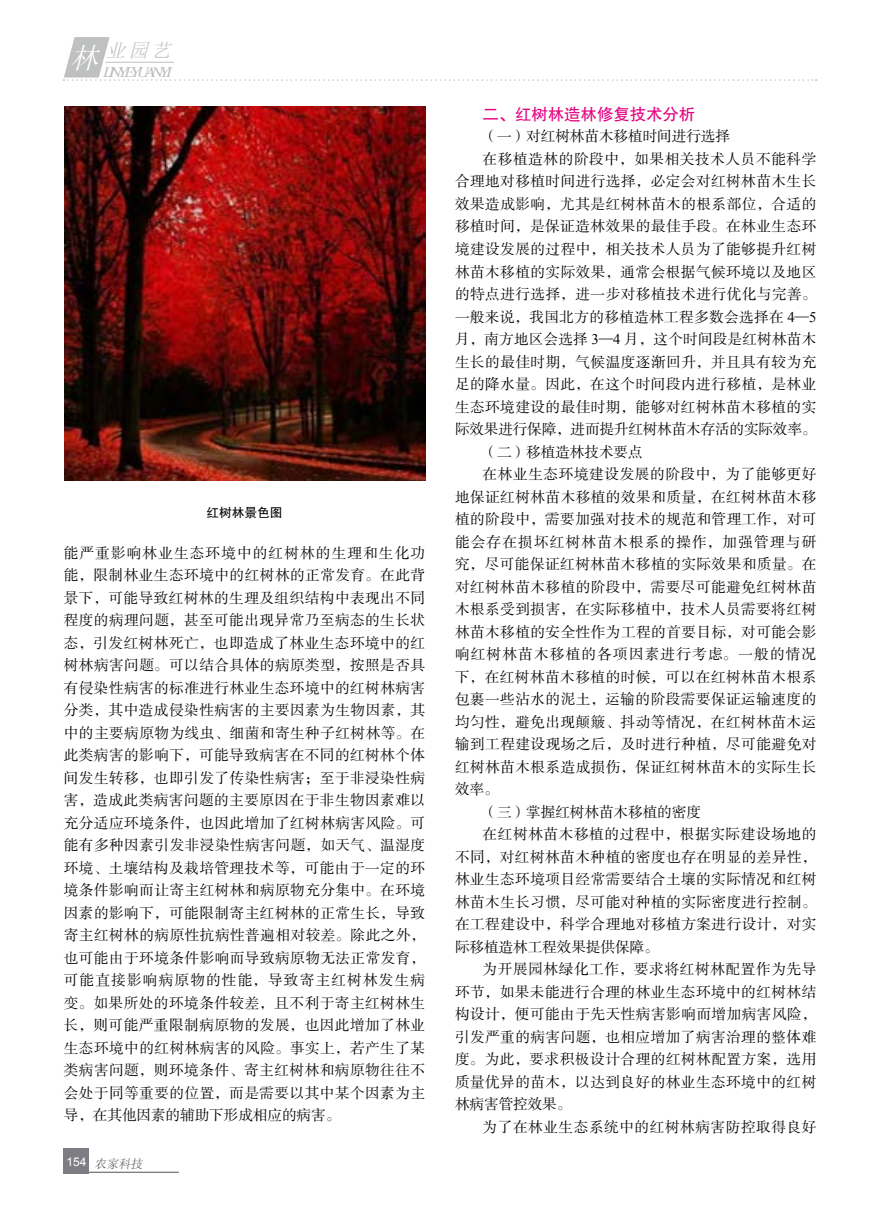
<style>
.page{position:relative;width:893px;height:1212px;background:#fff}
.page>*{position:absolute;margin:0;border:0;box-sizing:border-box;transform-origin:0 0}
.t1{font:italic 18.9px "Sim Sun";color:#bfc0c0}
.t2{font:16.5px "FZHTK GBK1 0";letter-spacing:-.01em;color:#e4007f}
.t3{font:14.7px/22.5px "FZSSK GBK1 0";letter-spacing:.03em;color:#000;text-align:justify}
.t4{font:14.7px "FZSSK GBK1 0";letter-spacing:-.01em;color:#000}
.t5{font:14.7px "FZSSK GBK1 0";letter-spacing:.075em;color:#000}
.t6{font:14.7px "FZSSK GBK1 0";letter-spacing:.01em;color:#000}
.t7{font:14.7px "FZSSK GBK1 0";letter-spacing:-.015em;color:#000}
.t8{font:italic 14.55px "Times New Roman";color:#bdbbbc;scale:1.07 1}
.t9{font:12.75px "FZHTK GBK1 0";letter-spacing:-.01em;color:#000}
.t10{font:italic 12px "N Sim Sun";color:#585858}
.s1{font-size:28.5px;color:#fff}
.s2{font-family:"Times New Roman"}
</style>
<div class="page">
<div style="left:64px;top:1148px;width:25px;height:25px;background:#7e7d83"></div>
<hr style="left:89px;top:1171px;width:90px;height:1px;background:#bfc0c0">
<hr style="left:89px;top:1172px;width:90px;height:1px;background:#7d7d7d">
<svg style="left:63px;top:37px;width:754px;height:44px"></svg>
<img style="left:64px;top:107px;width:361px;height:374px">
<p class="t1" style="left:70px;top:41px;width:107px"><span class="s1">林</span>业园艺</p>
<p class="t8" style="left:103px;top:62px;width:70px">LINYEYUANYI</p>
<p class="t9" style="left:207px;top:506px;width:77px">红树林景色图</p>
<p class="t3" style="left:64px;top:542px;width:363px">能严重影响林业生态环境中的红树林的生理和生化功能，限制林业生态环境中的红树林的正常发育。在此背景下，可能导致红树林的生理及组织结构中表现出不同程度的病理问题，甚至可能出现异常乃至病态的生长状态，引发红树林死亡，也即造成了林业生态环境中的红树林病害问题。可以结合具体的病原类型，按照是否具有侵染性病害的标准进行林业生态环境中的红树林病害分类，其中造成侵染性病害的主要因素为生物因素，其中的主要病原物为线虫、细菌和寄生种子红树林等。在此类病害的影响下，可能导致病害在不同的红树林个体间发生转移，也即引发了传染性病害；至于非浸染性病害，造成此类病害问题的主要原因在于非生物因素难以充分适应环境条件，也因此增加了红树林病害风险。可能有多种因素引发非浸染性病害问题，如天气、温湿度环境、土壤结构及栽培管理技术等，可能由于一定的环境条件影响而让寄主红树林和病原物充分集中。在环境因素的影响下，可能限制寄主红树林的正常生长，导致寄主红树林的病原性抗病性普遍相对较差。除此之外，也可能由于环境条件影响而导致病原物无法正常发育，可能直接影响病原物的性能，导致寄主红树林发生病变。如果所处的环境条件较差，且不利于寄主红树林生长，则可能严重限制病原物的发展，也因此增加了林业生态环境中的红树林病害的风险。事实上，若产生了某类病害问题，则环境条件、寄主红树林和病原物往往不会处于同等重要的位置，而是需要以其中某个因素为主导，在其他因素的辅助下形成相应的病害。</p>
<p class="t10" style="left:66px;top:1158px;width:80px"><sup>154</sup> 农家科技</p>
<p class="t2" style="left:483px;top:106px;width:214px">二、红树林造林修复技术分析</p>
<p class="t4" style="left:483px;top:129px;width:249px">（一）对红树林苗木移植时间进行选择</p>
<p class="t3" style="left:483px;top:148px;width:335px">在移植造林的阶段中，如果相关技术人员不能科学</p>
<p class="t3" style="left:455px;top:171px;width:363px">合理地对移植时间进行选择，必定会对红树林苗木生长</p>
<p class="t3" style="left:455px;top:193px;width:363px">效果造成影响，尤其是红树林苗木的根系部位，合适的</p>
<p class="t3" style="left:455px;top:216px;width:363px">移植时间，是保证造林效果的最佳手段。在林业生态环</p>
<p class="t3" style="left:455px;top:238px;width:363px">境建设发展的过程中，相关技术人员为了能够提升红树</p>
<p class="t3" style="left:455px;top:261px;width:363px">林苗木移植的实际效果，通常会根据气候环境以及地区</p>
<p class="t3" style="left:455px;top:283px;width:363px">的特点进行选择，进一步对移植技术进行优化与完善。</p>
<p class="t3" style="left:455px;top:306px;width:363px">一般来说，我国北方的移植造林工程多数会选择在 <span class="s2">4</span>—<span class="s2">5</span></p>
<p class="t6" style="left:455px;top:331px;width:363px">月，南方地区会选择 <span class="s2">3</span>—<span class="s2">4</span> 月，这个时间段是红树林苗木</p>
<p class="t3" style="left:455px;top:351px;width:363px">生长的最佳时期，气候温度逐渐回升，并且具有较为充</p>
<p class="t3" style="left:455px;top:373px;width:363px">足的降水量。因此，在这个时间段内进行移植，是林业</p>
<p class="t3" style="left:455px;top:396px;width:363px">生态环境建设的最佳时期，能够对红树林苗木移植的实</p>
<p class="t7" style="left:455px;top:421px;width:363px">际效果进行保障，进而提升红树林苗木存活的实际效率。</p>
<p class="t4" style="left:483px;top:444px;width:162px">（二）移植造林技术要点</p>
<p class="t3" style="left:483px;top:464px;width:335px">在林业生态环境建设发展的阶段中，为了能够更好</p>
<p class="t3" style="left:455px;top:486px;width:363px">地保证红树林苗木移植的效果和质量，在红树林苗木移</p>
<p class="t3" style="left:455px;top:509px;width:363px">植的阶段中，需要加强对技术的规范和管理工作，对可</p>
<p class="t5" style="left:455px;top:534px;width:363px">能会存在损坏红树林苗木根系的操作，加强管理与研</p>
<p class="t3" style="left:455px;top:554px;width:363px">究，尽可能保证红树林苗木移植的实际效果和质量。在</p>
<p class="t3" style="left:455px;top:576px;width:363px">对红树林苗木移植的阶段中，需要尽可能避免红树林苗</p>
<p class="t3" style="left:455px;top:599px;width:363px">木根系受到损害，在实际移植中，技术人员需要将红树</p>
<p class="t3" style="left:455px;top:621px;width:363px">林苗木移植的安全性作为工程的首要目标，对可能会影</p>
<p class="t5" style="left:455px;top:646px;width:363px">响红树林苗木移植的各项因素进行考虑。一般的情况</p>
<p class="t3" style="left:455px;top:666px;width:363px">下，在红树林苗木移植的时候，可以在红树林苗木根系</p>
<p class="t3" style="left:455px;top:689px;width:363px">包裹一些沾水的泥土，运输的阶段需要保证运输速度的</p>
<p class="t3" style="left:455px;top:711px;width:363px">均匀性，避免出现颠簸、抖动等情况，在红树林苗木运</p>
<p class="t3" style="left:455px;top:734px;width:363px">输到工程建设现场之后，及时进行种植，尽可能避免对</p>
<p class="t3" style="left:455px;top:756px;width:363px">红树林苗木根系造成损伤，保证红树林苗木的实际生长</p>
<p class="t3" style="left:455px;top:779px;width:45px">效率。</p>
<p class="t4" style="left:483px;top:804px;width:220px">（三）掌握红树林苗木移植的密度</p>
<p class="t3" style="left:483px;top:824px;width:335px">在红树林苗木移植的过程中，根据实际建设场地的</p>
<p class="t3" style="left:455px;top:846px;width:363px">不同，对红树林苗木种植的密度也存在明显的差异性，</p>
<p class="t3" style="left:455px;top:869px;width:363px">林业生态环境项目经常需要结合土壤的实际情况和红树</p>
<p class="t3" style="left:455px;top:891px;width:363px">林苗木生长习惯，尽可能对种植的实际密度进行控制。</p>
<p class="t3" style="left:455px;top:914px;width:363px">在工程建设中，科学合理地对移植方案进行设计，对实</p>
<p class="t4" style="left:455px;top:939px;width:205px">际移植造林工程效果提供保障。</p>
<p class="t3" style="left:483px;top:959px;width:335px">为开展园林绿化工作，要求将红树林配置作为先导</p>
<p class="t3" style="left:455px;top:981px;width:363px">环节，如果未能进行合理的林业生态环境中的红树林结</p>
<p class="t3" style="left:455px;top:1004px;width:363px">构设计，便可能由于先天性病害影响而增加病害风险，</p>
<p class="t3" style="left:455px;top:1026px;width:363px">引发严重的病害问题，也相应增加了病害治理的整体难</p>
<p class="t3" style="left:455px;top:1049px;width:363px">度。为此，要求积极设计合理的红树林配置方案，选用</p>
<p class="t3" style="left:455px;top:1071px;width:363px">质量优异的苗木，以达到良好的林业生态环境中的红树</p>
<p class="t4" style="left:455px;top:1096px;width:118px">林病害管控效果。</p>
<p class="t3" style="left:483px;top:1116px;width:335px">为了在林业生态系统中的红树林病害防控取得良好</p>
</div>
